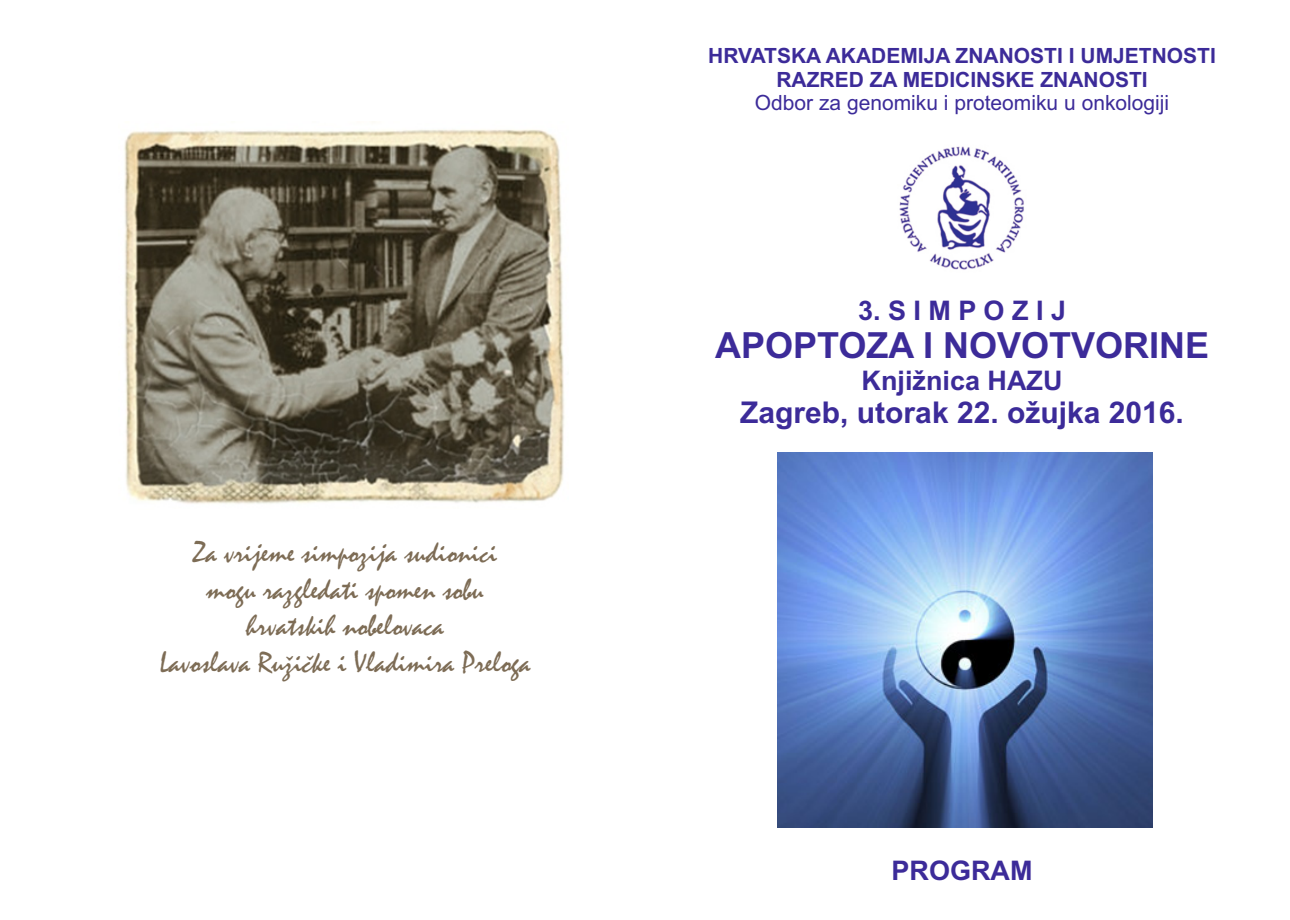
<style>
.page{position:relative;width:1290px;height:920px;background:#fff}
.page>*{position:absolute;margin:0;border:0;box-sizing:border-box;transform-origin:0 0}
.t1{font:700 36px "Arial";color:#3c2b99}
.t2{font:30px/36.6px "Mistral";color:#7d6c55;text-align:center}
.t3{font:700 30px "Arial";color:#3c2b99}
.t4{font:700 27px "Arial";color:#3c2b99}
.t5{font:700 21px/23.4px "Arial";color:#3c2b99;text-align:center}
.t6{font:21px "Arial";color:#3c2b99}
</style>
<div class="page">
<img style="left:778px;top:452px;width:375px;height:375px">
<img style="left:899px;top:146px;width:125px;height:124px">
<img style="left:124px;top:129px;width:441px;height:375px">
<p class="t2" style="left:160px;top:538px;width:372px">Za vrijeme simpozija sudionici<br>mogu razgledati spomen sobu hrvatskih nobelovaca<br>Lavoslava Ružičke i Vladimira Preloga</p>
<p class="t5" style="left:708px;top:46px;width:509px">HRVATSKA AKADEMIJA ZNANOSTI I UMJETNOSTI<br>RAZRED ZA MEDICINSKE ZNANOSTI</p>
<p class="t6" style="left:755px;top:95px;width:416px">Odbor za genomiku i proteomiku u onkologiji</p>
<p class="t4" style="left:858px;top:300px;width:210px">3. S I M P O Z I J</p>
<p class="t1" style="left:715px;top:332px;width:496px">APOPTOZA I NOVOTVORINE</p>
<p class="t4" style="left:861px;top:371px;width:203px">Knjižnica HAZU</p>
<p class="t3" style="left:740px;top:401px;width:445px">Zagreb, utorak 22. ožujka 2016.</p>
<p class="t4" style="left:891px;top:860px;width:142px">PROGRAM</p>
</div>
